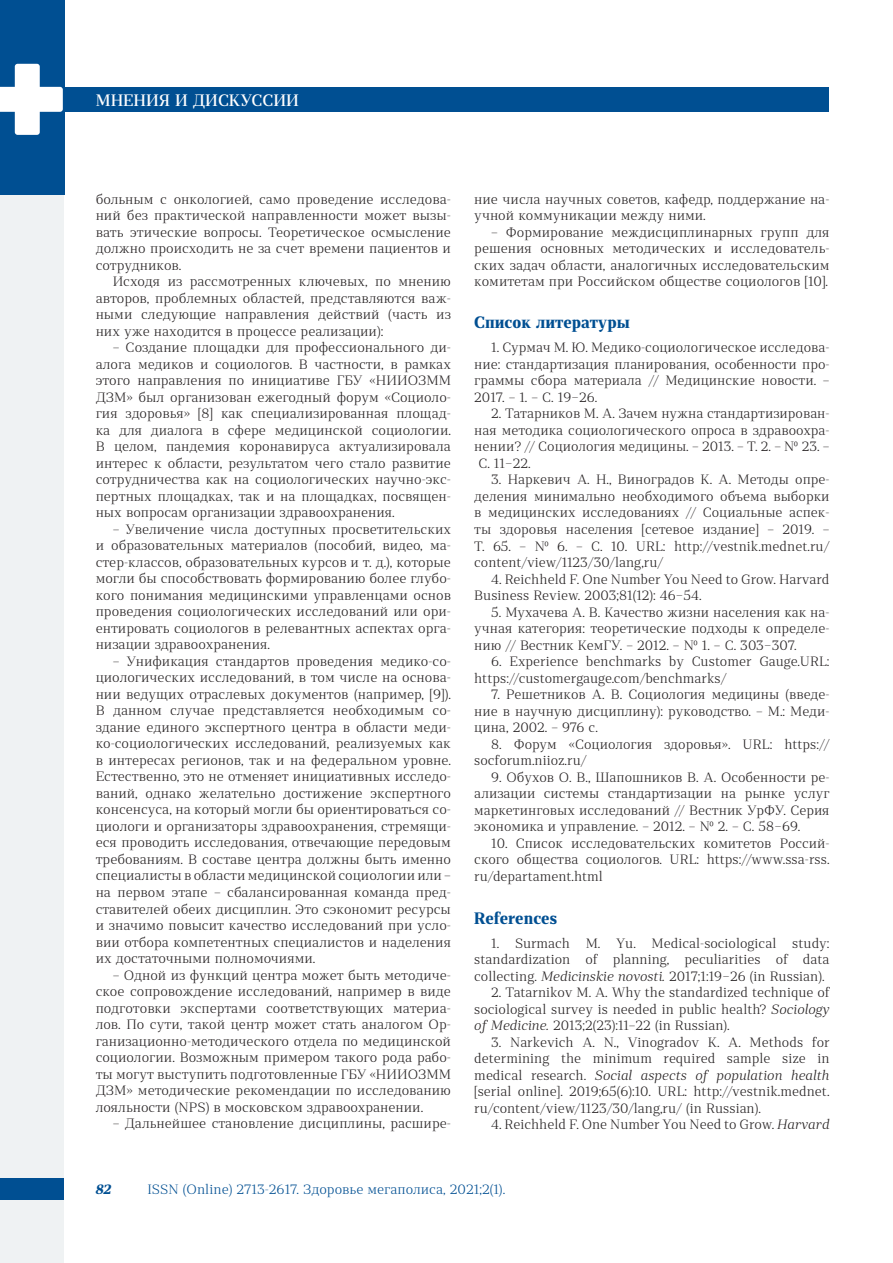
<style>
.page{position:relative;width:893px;height:1263px;background:#fff}
.page>*{position:absolute;margin:0;border:0;box-sizing:border-box;transform-origin:0 0}
.t1{font:700 16.5px "Rolleston Display";color:#004f92}
.t2{font:500 16.5px "Rolleston Display";color:#fff}
.t3{font:300 13.5px/16.5px "Rolleston Display";color:#231f20;text-align:justify}
.t4{font:300 13.5px "Rolleston Display";color:#004f92}
.t5{font:italic 700 13.5px "Rolleston Display";color:#004f92}
.s1{font-style:italic}
</style>
<div class="page">
<div style="left:0;top:57px;width:64px;height:1206px;background:#eff2f3"></div>
<div style="left:0;top:0;width:64px;height:195px;background:#004f92"></div>
<div style="left:0;top:1179px;width:64px;height:21px;background:#004f92"></div>
<div style="left:64px;top:87px;width:765px;height:25px;background:#004f92"></div>
<svg style="left:0;top:64px;width:63px;height:71px"></svg>
<p class="t2" style="left:96px;top:90px;width:205px">МНЕНИЯ И ДИСКУССИИ</p>
<p class="t3" style="left:96px;top:191px;width:357px">больным с онкологией, само проведение исследова&shy;ний без практической направленности может вызы&shy;вать этические вопросы. Теоретическое осмысление должно происходить не за счет времени пациентов и сотрудников.</p>
<p class="t3" style="left:96px;top:273px;width:357px;text-indent:17px">Исходя из рассмотренных ключевых, по мнению авторов, проблемных областей, представляются важ&shy;ными следующие направления действий (часть из них уже находится в процессе реализации):</p>
<p class="t3" style="left:96px;top:339px;width:357px;text-indent:17px">– Создание площадки для профессионального ди&shy;алога медиков и социологов. В частности, в рамках этого направления по инициативе ГБУ «НИИОЗММ ДЗМ» был организован ежегодный форум «Социоло&shy;гия здоровья» [8] как специализированная площад&shy;ка для диалога в сфере медицинской социологии.<br>В целом, пандемия коронавируса актуализировала интерес к области, результатом чего стало развитие сотрудничества как на социологических научно-экс&shy;пертных площадках, так и на площадках, посвящен&shy;ных вопросам организации здравоохранения.</p>
<p class="t3" style="left:96px;top:521px;width:357px;text-indent:17px">– Увеличение числа доступных просветительских и образовательных материалов (пособий, видео, ма&shy;стер-классов, образовательных курсов и т. д.), которые могли бы способствовать формированию более глубо&shy;кого понимания медицинскими управленцами основ проведения социологических исследований или ори&shy;ентировать социологов в релевантных аспектах орга&shy;низации здравоохранения.</p>
<p class="t3" style="left:96px;top:653px;width:357px;text-indent:17px">– Унификация стандартов проведения медико-со&shy;циологических исследований, в том числе на основа&shy;нии ведущих отраслевых документов (например, [9]).<br>В данном случае представляется необходимым со&shy;здание единого экспертного центра в области меди&shy;ко-социологических исследований, реализуемых как в интересах регионов, так и на федеральном уровне.<br>Естественно, это не отменяет инициативных исследо&shy;ваний, однако желательно достижение экспертного консенсуса, на который могли бы ориентироваться со&shy;циологи и организаторы здравоохранения, стремящи&shy;еся проводить исследования, отвечающие передовым требованиям. В составе центра должны быть именно специалисты в области медицинской социологии или – на первом этапе – сбалансированная команда пред&shy;ставителей обеих дисциплин. Это сэкономит ресурсы и значимо повысит качество исследований при усло&shy;вии отбора компетентных специалистов и наделения их достаточными полномочиями.</p>
<p class="t3" style="left:96px;top:966px;width:357px;text-indent:17px">– Одной из функций центра может быть методиче&shy;ское сопровождение исследований, например в виде подготовки экспертами соответствующих материа&shy;лов. По сути, такой центр может стать аналогом Ор&shy;ганизационно-методического отдела по медицинской социологии. Возможным примером такого рода рабо&shy;ты могут выступить подготовленные ГБУ «НИИОЗММ ДЗМ» методические рекомендации по исследованию лояльности (NPS) в московском здравоохранении.</p>
<p class="t3" style="left:113px;top:1115px;width:340px">– Дальнейшее становление дисциплины, расшире-</p>
<p class="t3" style="left:474px;top:191px;width:357px">ние числа научных советов, кафедр, поддержание на&shy;учной коммуникации между ними.</p>
<p class="t3" style="left:474px;top:224px;width:357px;text-indent:17px">– Формирование междисциплинарных групп для решения основных методических и исследователь&shy;ских задач области, аналогичных исследовательским комитетам при Российском обществе социологов [10].</p>
<p class="t1" style="left:474px;top:312px;width:157px">Список литературы</p>
<p class="t3" style="left:474px;top:339px;width:357px;text-indent:17px">1. Сурмач М. Ю. Медико-социологическое исследова&shy;ние: стандартизация планирования, особенности про&shy;граммы сбора материала // Медицинские новости. – 2017. – 1. – С. 19−26.</p>
<p class="t3" style="left:491px;top:405px;width:340px">2. Татарников М. А. Зачем нужна стандартизирован-</p>
<p class="t3" style="left:474px;top:422px;width:357px">ная методика социологического опроса в здравоохра-</p>
<p class="t3" style="left:474px;top:438px;width:357px">нении? // Социология медицины. – 2013. – Т. 2. – № 23. –</p>
<p class="t3" style="left:478px;top:455px;width:54px">С. 11−22.</p>
<p class="t3" style="left:474px;top:471px;width:357px;text-indent:17px">3. Наркевич А. Н., Виноградов К. А. Методы опре&shy;деления минимально необходимого объема выборки в медицинских исследованиях // Социальные аспек&shy;ты здоровья населения [сетевое издание] – 2019. – Т. 65. – № 6. – С. 10. URL: http://vestnik.mednet.ru/ content/view/1123/30/lang,ru/</p>
<p class="t3" style="left:474px;top:570px;width:357px;text-indent:17px">4. Reichheld F. One Number You Need to Grow. Harvard<br>Business Review. 2003;81(12): 46−54.</p>
<p class="t3" style="left:474px;top:603px;width:357px;text-indent:17px">5. Мухачева А. В. Качество жизни населения как на&shy;учная категория: теоретические подходы к определе&shy;нию // Вестник КемГУ. – 2012. – № 1. – С. 303−307.</p>
<p class="t3" style="left:474px;top:653px;width:357px;text-indent:17px">6. Experience benchmarks by Customer Gauge.URL: https://customergauge.com/benchmarks/</p>
<p class="t3" style="left:474px;top:686px;width:357px;text-indent:17px">7. Решетников А. В. Социология медицины (введе&shy;ние в научную дисциплину): руководство. – М.: Меди&shy;цина, 2002. – 976 с.</p>
<p class="t3" style="left:474px;top:735px;width:357px;text-indent:17px">8. Форум «Социология здоровья». URL: https:// socforum.niioz.ru/</p>
<p class="t3" style="left:474px;top:768px;width:357px;text-indent:17px">9. Обухов О. В., Шапошников В. А. Особенности ре&shy;ализации системы стандартизации на рынке услуг маркетинговых исследований // Вестник УрФУ. Серия экономика и управление. – 2012. – № 2. – С. 58−69.</p>
<p class="t3" style="left:474px;top:834px;width:357px;text-indent:17px">10. Список исследовательских комитетов Россий&shy;ского общества социологов. URL: https://www.ssa-rss. ru/departament.html</p>
<p class="t1" style="left:474px;top:907px;width:84px">References</p>
<p class="t3" style="left:474px;top:935px;width:357px;text-indent:17px">1. Surmach M. Yu. Medical-sociological study: standardization of planning, peculiarities of data collecting. <span class="s1">Medicinskie novosti.</span> 2017;1:19−26 (in Russian).</p>
<p class="t3" style="left:474px;top:984px;width:357px;text-indent:17px">2. Tatarnikov M. A. Why the standardized technique of sociological survey is needed in public health? <span class="s1">Sociology of Medicine.</span> 2013;2(23):11–22 (in Russian).</p>
<p class="t3" style="left:474px;top:1034px;width:357px;text-indent:17px">3. Narkevich A. N., Vinogradov K. A. Methods for determining the minimum required sample size in medical research. <span class="s1">Social aspects of population health </span>[serial online]. 2019;65(6):10. URL: http://vestnik.mednet. ru/content/view/1123/30/lang,ru/ (in Russian).</p>
<p class="t3" style="left:491px;top:1116px;width:340px">4. Reichheld F. One Number You Need to Grow. <span class="s1">Harvard</span></p>
<p class="t5" style="left:96px;top:1180px;width:17px">82</p>
<p class="t4" style="left:147px;top:1181px;width:359px">ISSN (Online) 2713-2617. Здоровье мегаполиса, 2021;2(1).</p>
</div>
